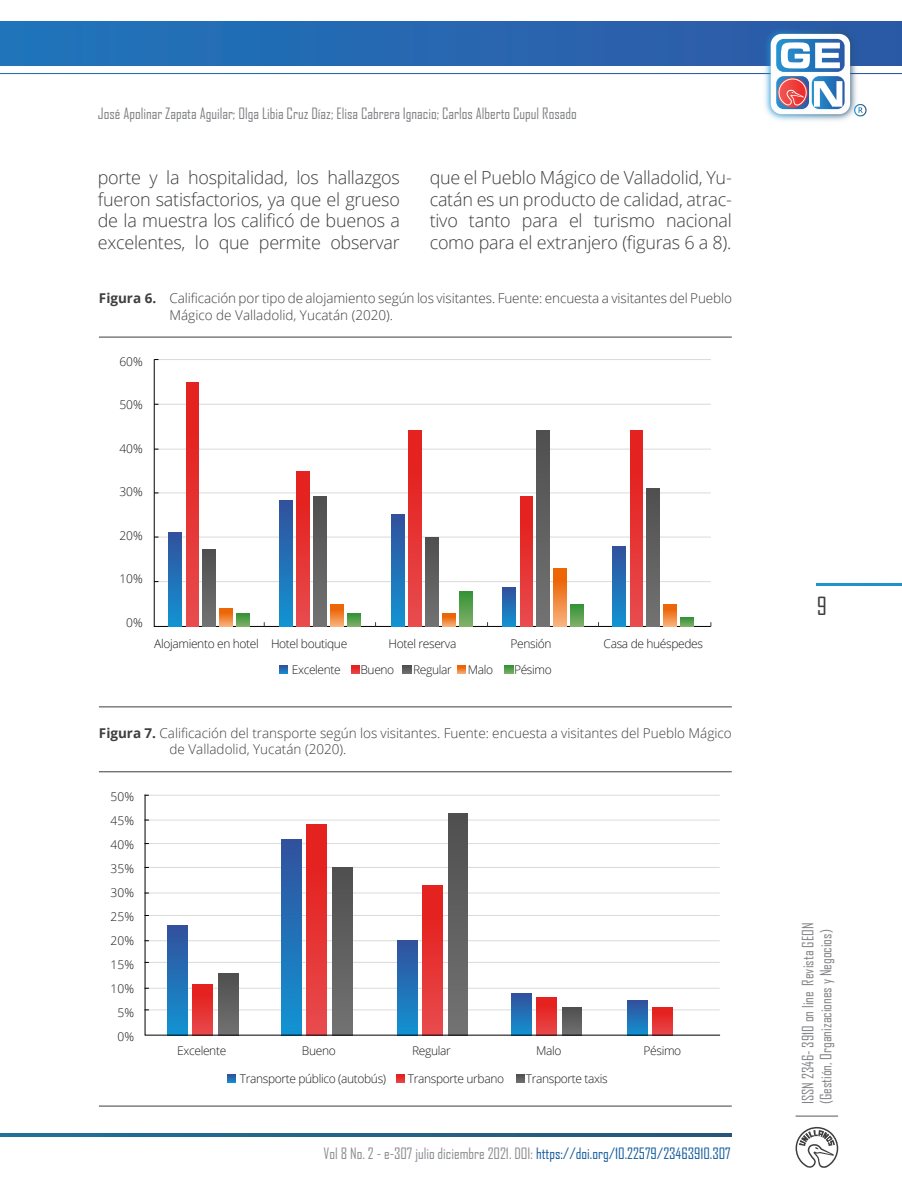
<style>
.page{position:relative;width:902px;height:1191px;background:#fff}
.page>*{position:absolute;margin:0;border:0;box-sizing:border-box;transform-origin:0 0}
.t1{font:24px "Agency FB";color:#3e3e3f}
.Cuerpo_de_Texto{font:300 18px/21.6px "Open Sans";letter-spacing:-.015em;color:#3e3e3f;text-align:justify}
.t2{font:15px/18px "Agency FB";color:#808285}
.t3{font:15px "Agency FB";color:#8b8d90}
.Titulo_grafico{font:300 13.5px/16.5px "Open Sans";color:#3e3e3f}
.t4{font:300 12px "Open Sans";letter-spacing:-.03em;color:#1a1a1a}
.t5{font:300 12px/24px "Open Sans";color:#1a1a1a;text-align:center}
.s1{font-weight:700}
.s2{color:#175d9e}
</style>
<div class="page">
<div style="left:0;top:22px;width:901px;height:43px;background:#2569b2"></div>
<img style="left:715px;top:21px;width:186px;height:100px">
<div style="left:770px;top:34px;width:80px;height:80px;background:#fdfdfd;border-radius:11px"></div>
<svg style="left:776px;top:39px;width:68px;height:70px"></svg>
<hr style="left:795px;top:1115px;width:43px;height:1px;background:#57585a">
<svg style="left:795px;top:1126px;width:43px;height:42px"></svg>
<svg style="left:0;top:1133px;width:731px;height:4px;background:#246389"></svg>
<hr style="left:816px;top:583px;width:85px;height:2px;background:#1f93cf">
<hr style="left:99px;top:337px;width:632px;height:1px;background:#3e3e3f">
<hr style="left:99px;top:706px;width:632px;height:1px;background:#3e3e3f">
<hr style="left:99px;top:771px;width:632px;height:1px;background:#3e3e3f">
<hr style="left:99px;top:1105px;width:632px;height:1px;background:#3e3e3f">
<svg style="left:153px;top:359px;width:558px;height:268px"></svg>
<svg style="left:169px;top:532px;width:13px;height:94px"></svg>
<svg style="left:203px;top:550px;width:12px;height:76px"></svg>
<svg style="left:220px;top:609px;width:12px;height:17px"></svg>
<svg style="left:236px;top:613px;width:13px;height:13px"></svg>
<svg style="left:186px;top:382px;width:13px;height:244px;background:#e53332"></svg>
<svg style="left:279px;top:665px;width:8px;height:9px"></svg>
<svg style="left:402px;top:665px;width:9px;height:9px"></svg>
<svg style="left:457px;top:665px;width:8px;height:9px"></svg>
<svg style="left:504px;top:665px;width:9px;height:9px"></svg>
<svg style="left:351px;top:665px;width:8px;height:9px"></svg>
<svg style="left:279px;top:501px;width:13px;height:125px;background:#2171b7"></svg>
<svg style="left:313px;top:497px;width:13px;height:129px;background:#606060"></svg>
<svg style="left:330px;top:604px;width:13px;height:22px"></svg>
<svg style="left:347px;top:613px;width:13px;height:13px"></svg>
<svg style="left:297px;top:471px;width:12px;height:155px;background:#e53332"></svg>
<svg style="left:392px;top:515px;width:12px;height:111px"></svg>
<svg style="left:425px;top:537px;width:13px;height:89px"></svg>
<svg style="left:443px;top:613px;width:12px;height:13px"></svg>
<svg style="left:459px;top:591px;width:13px;height:35px"></svg>
<svg style="left:409px;top:431px;width:12px;height:195px;background:#e53332"></svg>
<svg style="left:503px;top:587px;width:12px;height:39px"></svg>
<svg style="left:536px;top:431px;width:13px;height:195px;background:#606060"></svg>
<svg style="left:554px;top:568px;width:12px;height:58px"></svg>
<svg style="left:570px;top:604px;width:13px;height:22px"></svg>
<svg style="left:520px;top:497px;width:12px;height:129px;background:#e53332"></svg>
<svg style="left:613px;top:546px;width:12px;height:80px"></svg>
<svg style="left:646px;top:488px;width:13px;height:138px;background:#606060"></svg>
<svg style="left:663px;top:604px;width:13px;height:22px"></svg>
<svg style="left:680px;top:617px;width:13px;height:9px"></svg>
<svg style="left:630px;top:431px;width:12px;height:195px;background:#e53332"></svg>
<svg style="left:227px;top:1074px;width:9px;height:8px"></svg>
<svg style="left:516px;top:1074px;width:8px;height:8px"></svg>
<svg style="left:396px;top:1074px;width:8px;height:8px"></svg>
<svg style="left:144px;top:794px;width:576px;height:242px"></svg>
<p class="t2" style="left:98px;top:105px;width:480px">José Apolinar Zapata Aguilar; Olga Libia Cruz Díaz; Elisa Cabrera Ignacio; Carlos Alberto Cupul Rosado</p>
<p class="Cuerpo_de_Texto" style="left:98px;top:166px;width:303px">porte y la hospitalidad, los hallazgos fueron satisfactorios, ya que el grueso de la muestra los calificó de buenos a excelentes, lo que permite observar</p>
<p class="Cuerpo_de_Texto" style="left:429px;top:166px;width:303px">que el Pueblo Mágico de Valladolid, Yu&shy;catán es un producto de calidad, atrac&shy;tivo tanto para el turismo nacional como para el extranjero (figuras 6 a 8).</p>
<p class="Titulo_grafico" style="left:169px;top:290px;width:564px;text-indent:-70px"><span class="s1">Figura 6.</span> Calificación por tipo de alojamiento según los visitantes. Fuente: encuesta a visitantes del Pueblo<br>Mágico de Valladolid, Yucatán (2020).</p>
<p class="t4" style="left:119px;top:353px;width:25px">60%</p>
<p class="t4" style="left:119px;top:397px;width:25px">50%</p>
<p class="t4" style="left:119px;top:440px;width:25px">40%</p>
<p class="t4" style="left:119px;top:484px;width:25px">30%</p>
<p class="t4" style="left:119px;top:527px;width:25px">20%</p>
<p class="t4" style="left:119px;top:571px;width:25px">10%</p>
<p class="t4" style="left:126px;top:614px;width:18px">0%</p>
<p class="t4" style="left:154px;top:636px;width:194px">Alojamiento en hotel Hotel boutique</p>
<p class="t4" style="left:388px;top:636px;width:69px">Hotel reserva</p>
<p class="t4" style="left:510px;top:636px;width:42px">Pensión</p>
<p class="t4" style="left:603px;top:636px;width:101px">Casa de huéspedes</p>
<p class="t4" style="left:292px;top:661px;width:50px">Excelente</p>
<p class="t4" style="left:360px;top:661px;width:35px">Bueno</p>
<p class="t4" style="left:413px;top:661px;width:40px">Regular</p>
<p class="t4" style="left:467px;top:661px;width:27px">Malo</p>
<p class="t4" style="left:514px;top:661px;width:39px">Pésimo</p>
<p class="Titulo_grafico" style="left:169px;top:724px;width:563px;text-indent:-70px"><span class="s1">Figura 7.</span> Calificación del transporte según los visitantes. Fuente: encuesta a visitantes del Pueblo Mágico de Valladolid, Yucatán (2020).</p>
<p class="t5" style="left:111px;top:784px;width:25px">50%<br>45%<br>40%<br>35%<br>30%<br>25%<br>20%<br>15%<br>10%<br>5%<br>0%</p>
<p class="t4" style="left:240px;top:1070px;width:148px">Transporte público (autobús)</p>
<p class="t4" style="left:408px;top:1070px;width:98px">Transporte urbano</p>
<p class="t4" style="left:526px;top:1070px;width:83px">Transporte taxis</p>
<p class="t4" style="left:177px;top:1043px;width:50px">Excelente</p>
<p class="t4" style="left:302px;top:1043px;width:35px">Bueno</p>
<p class="t4" style="left:412px;top:1043px;width:40px">Regular</p>
<p class="t4" style="left:536px;top:1043px;width:27px">Malo</p>
<p class="t4" style="left:643px;top:1043px;width:39px">Pésimo</p>
<p class="t3" style="left:323px;top:1144px;width:408px">Vol 8 No. 2 - e-307 julio diciembre 2021. DOI: <span class="s2">https://doi.org/10.22579/23463910.307</span></p>
<h1 class="t1" style="left:816px;top:591px;width:12px">9</h1>
<p class="t2" style="left:798px;top:1104px;width:183px;rotate:-90deg">ISSN 2346- 3910 on line Revista GEON (Gestión, Organizaciones y Negocios)</p>
</div>
